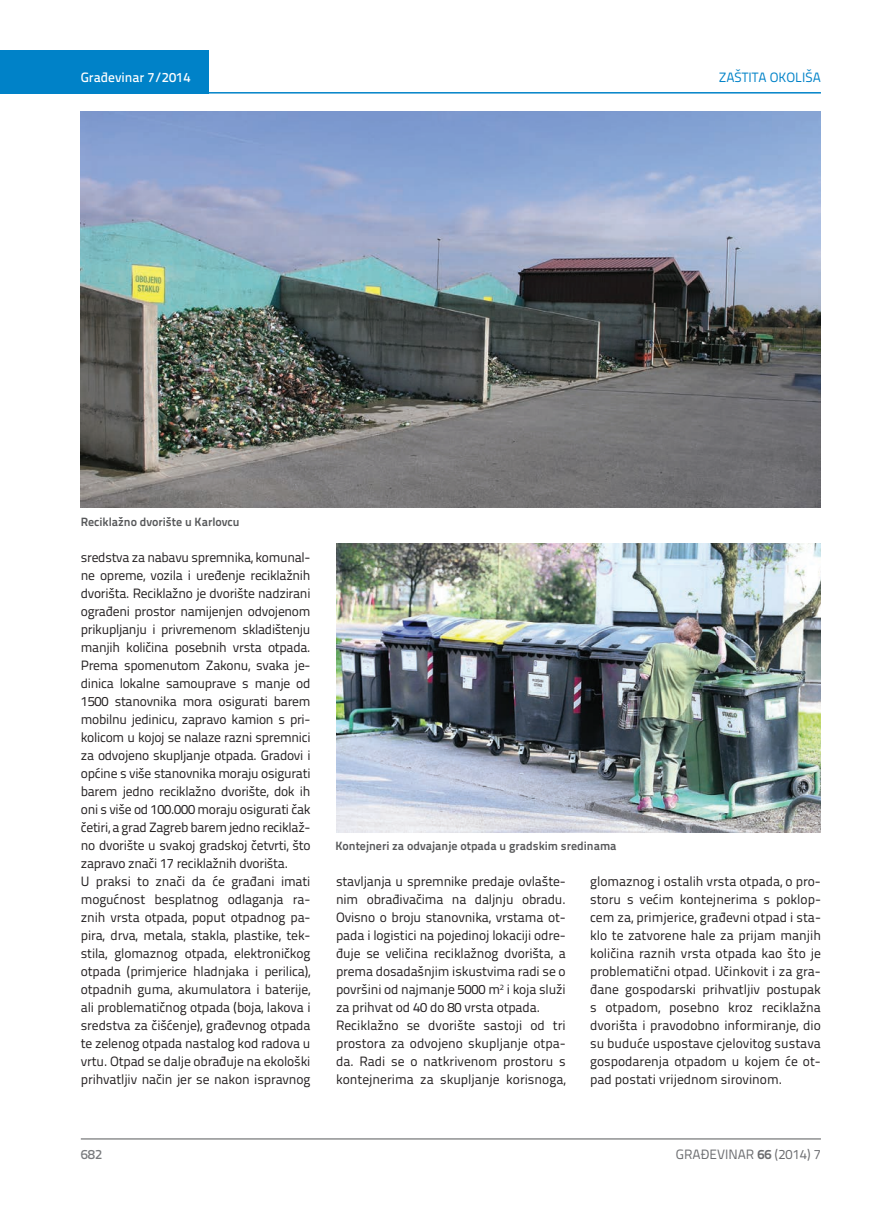
<style>
.page{position:relative;width:872px;height:1212px;background:#fff}
.page>*{position:absolute;margin:0;border:0;box-sizing:border-box;transform-origin:0 0}
.t1{font:13.5px/18px "Titillium Text 22 L";letter-spacing:-.01em;color:#231f20}
.t2{font:13.5px "Titillium Text 22 L";color:#6c6d70}
.t3{font:500 13.5px "Titillium Text 22 L";color:#fff}
.t4{font:13.5px "Titillium Text 22 L";color:#0082c8}
.t5{font:500 13.5px "Titillium Text 22 L";color:#787a7d}
.t6{font:700 12px "Titillium Text 22 L";color:#57585a}
.s1{font-weight:700}
</style>
<div class="page">
<hr style="left:81px;top:1139px;width:740px;height:1px;background:#57585a">
<div style="left:0;top:50px;width:208px;height:44px;background:#0082c8"></div>
<hr style="left:0;top:92px;width:821px;height:2px;background:#0082c8">
<img style="left:81px;top:112px;width:740px;height:396px">
<img style="left:336px;top:544px;width:485px;height:288px">
<p class="t3" style="left:81px;top:67px;width:111px">Građevinar 7/2014</p>
<p class="t4" style="left:718px;top:68px;width:104px">ZAŠTITA OKOLIŠA</p>
<p class="t6" style="left:81px;top:512px;width:160px">Reciklažno dvorište u Karlovcu</p>
<p class="t1" style="left:81px;top:547px;width:231px">sredstva za nabavu spremnika, komunal&shy;ne opreme, vozila i uređenje reciklažnih dvorišta. Reciklažno je dvorište nadzirani ograđeni prostor namijenjen odvojenom prikupljanju i privremenom skladištenju manjih količina posebnih vrsta otpada.<br>Prema spomenutom Zakonu, svaka je&shy;dinica lokalne samouprave s manje od 1500 stanovnika mora osigurati barem mobilnu jedinicu, zapravo kamion s pri&shy;kolicom u kojoj se nalaze razni spremnici za odvojeno skupljanje otpada. Gradovi i općine s više stanovnika moraju osigurati barem jedno reciklažno dvorište, dok ih oni s više od 100.000 moraju osigurati čak četiri, a grad Zagreb barem jedno reciklaž&shy;no dvorište u svakoj gradskoj četvrti, što zapravo znači 17 reciklažnih dvorišta.<br>U praksi to znači da će građani imati mogućnost besplatnog odlaganja ra&shy;znih vrsta otpada, poput otpadnog pa&shy;pira, drva, metala, stakla, plastike, tek&shy;stila, glomaznog otpada, elektroničkog otpada (primjerice hladnjaka i perilica), otpadnih guma, akumulatora i baterije, ali problematičnog otpada (boja, lakova i sredstva za čišćenje), građevnog otpada te zelenog otpada nastalog kod radova u vrtu. Otpad se dalje obrađuje na ekološki prihvatljiv način jer se nakon ispravnog</p>
<p class="t6" style="left:335px;top:837px;width:283px">Kontejneri za odvajanje otpada u gradskim sredinama</p>
<p class="t1" style="left:336px;top:872px;width:231px">stavljanja u spremnike predaje ovlašte&shy;nim obrađivačima na daljnju obradu.<br>Ovisno o broju stanovnika, vrstama ot&shy;pada i logistici na pojedinoj lokaciji odre&shy;đuje se veličina reciklažnog dvorišta, a prema dosadašnjim iskustvima radi se o površini od najmanje 5000 m<sup>2</sup> i koja služi za prihvat od 40 do 80 vrsta otpada.<br>Reciklažno se dvorište sastoji od tri prostora za odvojeno skupljanje otpa&shy;da. Radi se o natkrivenom prostoru s kontejnerima za skupljanje korisnoga,</p>
<p class="t1" style="left:590px;top:872px;width:232px;text-align:justify">glomaznog i ostalih vrsta otpada, o pro&shy;storu s većim kontejnerima s poklop&shy;cem za, primjerice, građevni otpad i sta&shy;klo te zatvorene hale za prijam manjih količina raznih vrsta otpada kao što je problematični otpad. Učinkovit i za gra&shy;đane gospodarski prihvatljiv postupak s otpadom, posebno kroz reciklažna dvorišta i pravodobno informiranje, dio su buduće uspostave cjelovitog sustava gospodarenja otpadom u kojem će ot&shy;pad postati vrijednom sirovinom.</p>
<p class="t5" style="left:81px;top:1144px;width:23px">682</p>
<p class="t2" style="left:676px;top:1144px;width:146px">GRAĐEVINAR <span class="s1">66</span> (2014) 7</p>
</div>
